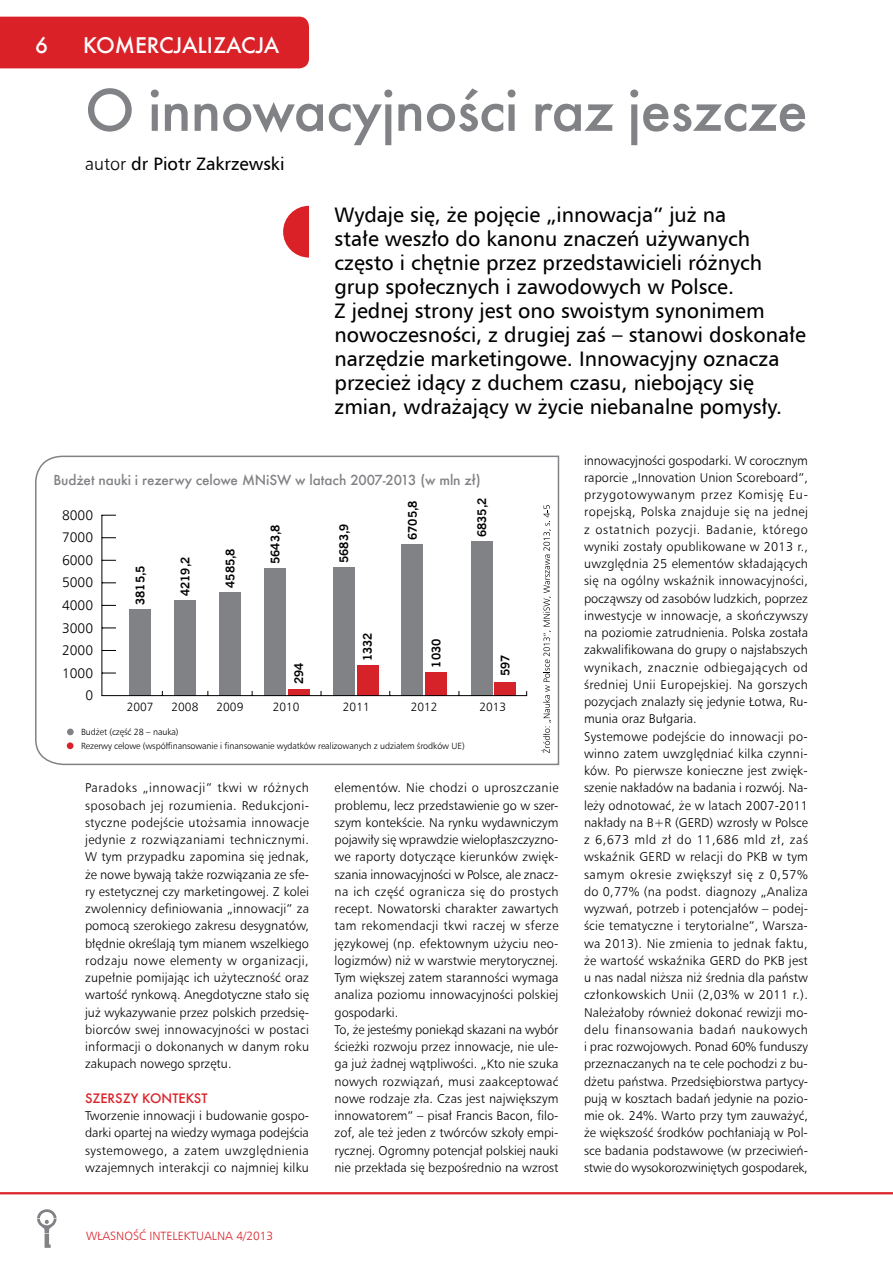
<style>
.page{position:relative;width:893px;height:1263px;background:#fff}
.page>*{position:absolute;margin:0;border:0;box-sizing:border-box;transform-origin:0 0}
.t1{font:500 55.5px "Futura";letter-spacing:-.01em;color:#808285}
.t2{font:21px/24px "Humnst 777 EU";color:#000}
.t3{font:500 21px "Futura";color:#fff}
.t4{font:18px "Humnst 777 EU";color:#000}
.t5{font:13.95px "Humnst 777 Lt EU";color:#000}
.t6{font:500 13.5px "Futura";letter-spacing:-.01em;color:#808285}
.t7{font:12.75px/17.2px "Humnst 777 Lt EU";letter-spacing:.01em;color:#000;text-align:justify}
.t8{font:500 12.75px "Futura";color:#da2128}
.t9{font:700 12px "News Goth EU";letter-spacing:-.01em;color:#000}
.t10{font:12px "Humnst 777 Lt EU";color:#000}
.t11{font:12px "Humnst 777 Lt EU";color:#da2128}
.t12{font:9px/13.6px "Humnst 777 Lt EU";letter-spacing:-.01em;color:#000}
.s1{font-family:"Humnst 777 Lt EU"}
</style>
<div class="page">
<div style="left:0;top:17px;width:309px;height:51px;background:#da2128"></div>
<svg style="left:37px;top:1209px;width:20px;height:39px"></svg>
<hr style="left:0;top:1192px;width:893px;height:2px;background:#da2128">
<svg style="left:283px;top:206px;width:26px;height:52px"></svg>
<svg style="left:35px;top:455px;width:525px;height:311px"></svg>
<hr style="left:102px;top:515px;width:1px;height:181px;background:#000">
<svg style="left:102px;top:673px;width:14px;height:1px"></svg>
<svg style="left:103px;top:650px;width:13px;height:1px"></svg>
<svg style="left:103px;top:627px;width:13px;height:1px"></svg>
<svg style="left:103px;top:605px;width:13px;height:1px"></svg>
<svg style="left:103px;top:582px;width:13px;height:1px"></svg>
<svg style="left:103px;top:560px;width:13px;height:1px"></svg>
<svg style="left:103px;top:537px;width:13px;height:1px"></svg>
<svg style="left:103px;top:515px;width:13px;height:1px"></svg>
<div style="left:495px;top:682px;width:21px;height:13px;background:#d62329"></div>
<div style="left:471px;top:541px;width:21px;height:154px;background:#808285"></div>
<div style="left:426px;top:672px;width:21px;height:23px;background:#d62329"></div>
<div style="left:402px;top:544px;width:21px;height:151px;background:#808285"></div>
<div style="left:357px;top:665px;width:21px;height:30px;background:#d62329"></div>
<div style="left:333px;top:567px;width:21px;height:128px;background:#808285"></div>
<div style="left:288px;top:689px;width:21px;height:6px;background:#d62329"></div>
<div style="left:264px;top:568px;width:22px;height:127px;background:#808285"></div>
<div style="left:219px;top:592px;width:22px;height:103px;background:#808285"></div>
<div style="left:174px;top:600px;width:22px;height:95px;background:#808285"></div>
<div style="left:129px;top:609px;width:22px;height:86px;background:#808285"></div>
<hr style="left:102px;top:695px;width:425px;height:1px;background:#000">
<div style="left:67px;top:728px;width:7px;height:7px;background:#808285;border-radius:50%"></div>
<div style="left:67px;top:742px;width:7px;height:7px;background:#d62329;border-radius:50%"></div>
<svg style="left:541px;top:505px;width:10px;height:248px"></svg>
<h2 class="t3" style="left:35px;top:31px;width:14px">6</h2>
<h2 class="t3" style="left:83px;top:30px;width:198px">Komercjal izacja</h2>
<h1 class="t1" style="left:85px;top:72px;width:724px">O innowacyjności raz jeszcze</h1>
<h3 class="t4" style="left:85px;top:152px;width:201px"><span class="s1">autor</span> dr Piotr Zakrzewski</h3>
<p class="t2" style="left:334px;top:202px;width:473px">Wydaje się, że pojęcie „innowacja” już na<br>stałe weszło do kanonu znaczeń używanych często i chętnie przez przedstawicieli różnych grup społecznych i zawodowych w Polsce.<br>Z jednej strony jest ono swoistym synonimem nowoczesności, z drugiej zaś – stanowi doskonałe narzędzie marketingowe. Innowacyjny oznacza przecież idący z duchem czasu, niebojący się zmian, wdrażający w życie niebanalne pomysły.</p>
<p class="t6" style="left:53px;top:470px;width:429px">Budżet nauki i rezerwy celowe MNiSW w latach 2007-2013 (w mln zł)</p>
<p class="t5" style="left:62px;top:506px;width:33px">8000</p>
<p class="t5" style="left:62px;top:529px;width:33px">7000</p>
<p class="t5" style="left:62px;top:551px;width:33px">6000</p>
<p class="t5" style="left:62px;top:574px;width:33px">5000</p>
<p class="t5" style="left:62px;top:597px;width:33px">4000</p>
<p class="t5" style="left:62px;top:619px;width:33px">3000</p>
<p class="t5" style="left:62px;top:642px;width:33px">2000</p>
<p class="t5" style="left:62px;top:664px;width:33px">1000</p>
<p class="t5" style="left:85px;top:687px;width:9px">0</p>
<p class="t9" style="left:133px;top:605px;width:41px;rotate:-90deg">3815,5</p>
<p class="t9" style="left:178px;top:596px;width:41px;rotate:-90deg">4219,2</p>
<p class="t9" style="left:223px;top:588px;width:41px;rotate:-90deg">4585,8</p>
<p class="t9" style="left:267px;top:564px;width:41px;rotate:-90deg">5643,8</p>
<p class="t9" style="left:336px;top:563px;width:41px;rotate:-90deg">5683,9</p>
<p class="t9" style="left:291px;top:684px;width:23px;rotate:-90deg">294</p>
<p class="t9" style="left:360px;top:661px;width:30px;rotate:-90deg">1332</p>
<p class="t9" style="left:405px;top:540px;width:41px;rotate:-90deg">6705,8</p>
<p class="t9" style="left:474px;top:537px;width:41px;rotate:-90deg">6835,2</p>
<p class="t9" style="left:429px;top:667px;width:30px;rotate:-90deg">1030</p>
<p class="t9" style="left:498px;top:676px;width:23px;rotate:-90deg">597</p>
<p class="t10" style="left:127px;top:700px;width:28px">2007</p>
<p class="t10" style="left:172px;top:700px;width:28px">2008</p>
<p class="t10" style="left:217px;top:700px;width:28px">2009</p>
<p class="t10" style="left:273px;top:700px;width:28px">2010</p>
<p class="t10" style="left:343px;top:700px;width:28px">2011</p>
<p class="t10" style="left:411px;top:700px;width:28px">2012</p>
<p class="t10" style="left:479px;top:700px;width:28px">2013</p>
<p class="t12" style="left:81px;top:725px;width:385px">Budżet (część 28 – nauka)<br>Rezerwy celowe (współfinansowanie i finansowanie wydatków realizowanych z udziałem środków UE)</p>
<p class="t7" style="left:85px;top:779px;width:226px">Paradoks „innowacji” tkwi w różnych sposobach jej rozumienia. Redukcjoni&shy;styczne podejście utożsamia innowacje jedynie z rozwiązaniami technicznymi.<br>W tym przypadku zapomina się jednak, że nowe bywają także rozwiązania ze sfe&shy;ry estetycznej czy marketingowej. Z kolei zwolennicy definiowania „innowacji” za pomocą szerokiego zakresu desygnatów, błędnie określają tym mianem wszelkiego rodzaju nowe elementy w organizacji, zupełnie pomijając ich użyteczność oraz wartość rynkową. Anegdotyczne stało się już wykazywanie przez polskich przedsię&shy;biorców swej innowacyjności w postaci informacji o dokonanych w danym roku zakupach nowego sprzętu.</p>
<p class="t8" style="left:85px;top:1089px;width:124px">Szerszy kontekst</p>
<p class="t7" style="left:85px;top:1107px;width:226px">Tworzenie innowacji i budowanie gospo&shy;darki opartej na wiedzy wymaga podejścia systemowego, a zatem uwzględnienia wzajemnych interakcji co najmniej kilku</p>
<p class="t11" style="left:86px;top:1229px;width:189px">Własność intelektualna 4/2013</p>
<p class="t7" style="left:335px;top:779px;width:226px;text-align:left">elementów. Nie chodzi o uproszczanie problemu, lecz przedstawienie go w szer&shy;szym kontekście. Na rynku wydawniczym pojawiły się wprawdzie wielopłaszczyzno&shy;we raporty dotyczące kierunków zwięk&shy;szania innowacyjności w Polsce, ale znacz&shy;na ich część ogranicza się do prostych recept. Nowatorski charakter zawartych tam rekomendacji tkwi raczej w sferze językowej (np. efektownym użyciu neo&shy;logizmów) niż w warstwie merytorycznej.<br>Tym większej zatem staranności wymaga analiza poziomu innowacyjności polskiej gospodarki.<br>To, że jesteśmy poniekąd skazani na wybór ścieżki rozwoju przez innowacje, nie ule&shy;ga już żadnej wątpliwości. „Kto nie szuka nowych rozwiązań, musi zaakceptować nowe rodzaje zła. Czas jest największym innowatorem” – pisał Francis Bacon, filo&shy;zof, ale też jeden z twórców szkoły empi&shy;rycznej. Ogromny potencjał polskiej nauki nie przekłada się bezpośrednio na wzrost</p>
<p class="t7" style="left:584px;top:451px;width:226px;text-align:left">innowacyjności gospodarki. W corocznym raporcie „Innovation Union Scoreboard”, przygotowywanym przez Komisję Eu&shy;ropejską, Polska znajduje się na jednej z ostatnich pozycji. Badanie, którego wyniki zostały opublikowane w 2013 r., uwzględnia 25 elementów składających się na ogólny wskaźnik innowacyjności, począwszy od zasobów ludzkich, poprzez inwestycje w innowacje, a skończywszy na poziomie zatrudnienia. Polska została zakwalifikowana do grupy o najsłabszych wynikach, znacznie odbiegających od średniej Unii Europejskiej. Na gorszych pozycjach znalazły się jedynie Łotwa, Ru&shy;munia oraz Bułgaria.<br>Systemowe podejście do innowacji po&shy;winno zatem uwzględniać kilka czynni&shy;ków. Po pierwsze konieczne jest zwięk&shy;szenie nakładów na badania i rozwój. Na&shy;leży odnotować, że w latach 2007-2011 nakłady na B+R (GERD) wzrosły w Polsce z 6,673 mld zł do 11,686 mld zł, zaś wskaźnik GERD w relacji do PKB w tym samym okresie zwiększył się z 0,57% do 0,77% (na podst. diagnozy „Analiza wyzwań, potrzeb i potencjałów – podej&shy;ście tematyczne i terytorialne”, Warsza&shy;wa 2013). Nie zmienia to jednak faktu, że wartość wskaźnika GERD do PKB jest u nas nadal niższa niż średnia dla państw członkowskich Unii (2,03% w 2011 r.).<br>Należałoby również dokonać rewizji mo&shy;delu finansowania badań naukowych i prac rozwojowych. Ponad 60% funduszy przeznaczanych na te cele pochodzi z bu&shy;dżetu państwa. Przedsiębiorstwa partycy&shy;pują w kosztach badań jedynie na pozio&shy;mie ok. 24%. Warto przy tym zauważyć, że większość środków pochłaniają w Pol&shy;sce badania podstawowe (w przeciwień&shy;stwie do wysokorozwiniętych gospodarek,</p>
</div>
